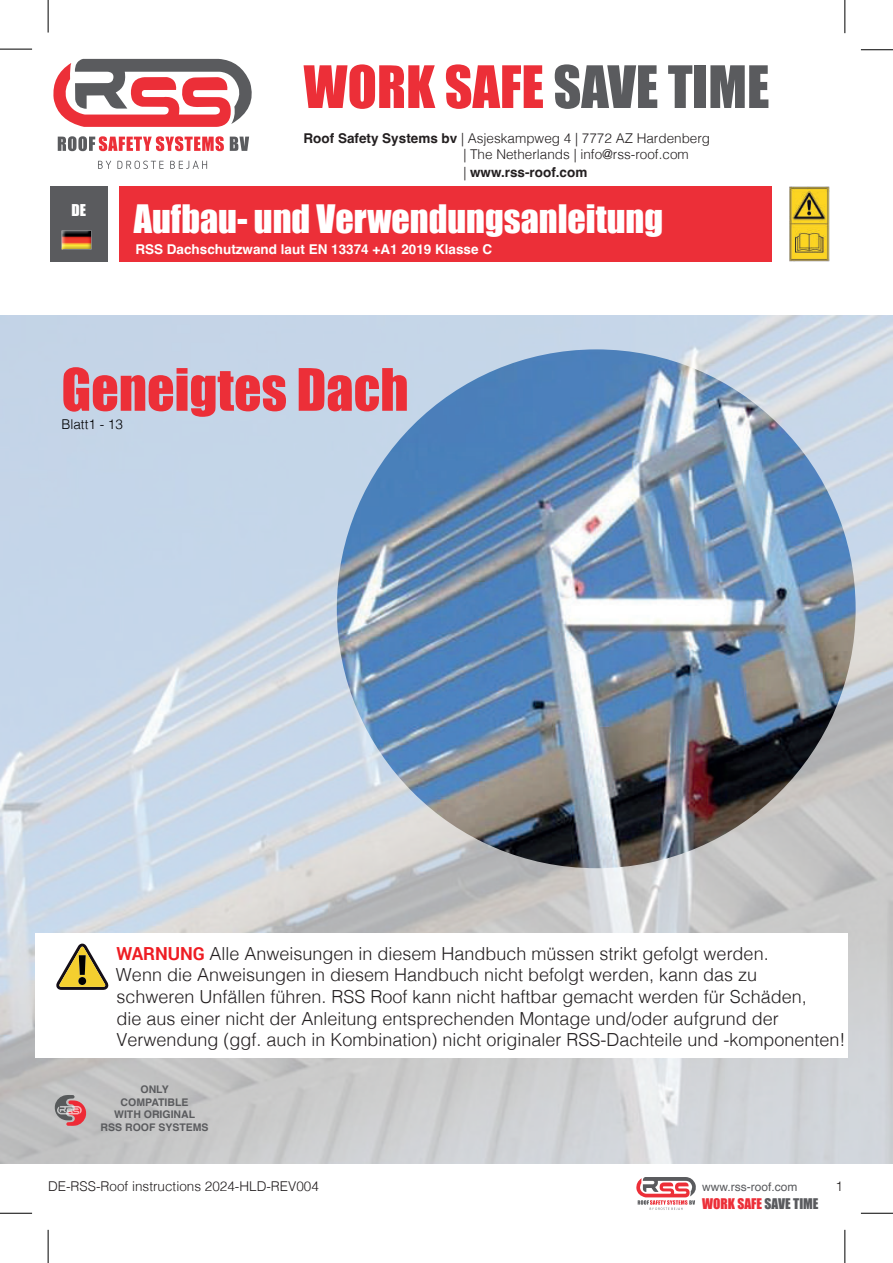
<style>
.page{position:relative;width:893px;height:1263px;background:#fff}
.page>*{position:absolute;margin:0;border:0;box-sizing:border-box;transform-origin:0 0}
.t1{font:54px "Impact";color:#ec2f38}
.t2{font:36px "Impact";color:#fff}
.t3{font:300 18px/21.6px "Helvetica";color:#231f20}
.t4{font:15px "Impact";color:#fff}
.t5{font:300 13.5px/18px "Helvetica";color:#231f20}
.t6{font:700 13.5px "Helvetica";color:#fff}
.t7{font:13.5px "Impact";color:#ec2f38}
.t8{font:300 13.5px "Helvetica";color:#000001}
.t9{font:12px "Helvetica";color:#5a5b5e}
.t10{font:700 10.5px/12.6px "Helvetica";color:#5a5b5e;text-align:center}
.s1{color:#5a5b5e}
.s2{font-weight:700}
.s3{font-family:"Roboto";font-weight:700;color:#ee1d23}
</style>
<div class="page">
<img style="left:0;top:316px;width:893px;height:848px">
<div style="left:119px;top:186px;width:653px;height:75px;background:#ec2f38"></div>
<svg style="left:58px;top:136px;width:191px;height:15px"></svg>
<svg style="left:98px;top:161px;width:109px;height:8px"></svg>
<svg style="left:53px;top:59px;width:199px;height:68px"></svg>
<hr style="left:0;top:1213px;width:32px;height:1px;background:#000">
<hr style="left:48px;top:1230px;width:1px;height:33px;background:#000">
<hr style="left:861px;top:49px;width:32px;height:1px;background:#000">
<hr style="left:845px;top:0;width:1px;height:33px;background:#000">
<hr style="left:0;top:49px;width:32px;height:1px;background:#000">
<hr style="left:48px;top:0;width:1px;height:33px;background:#000">
<hr style="left:861px;top:1213px;width:32px;height:1px;background:#000">
<hr style="left:845px;top:1230px;width:1px;height:33px;background:#000">
<img style="left:789px;top:186px;width:41px;height:75px">
<div style="left:50px;top:186px;width:57px;height:75px;background:#5a5b5e"></div>
<svg style="left:636px;top:1177px;width:60px;height:33px"></svg>
<img style="left:337px;top:349px;width:519px;height:519px;border-radius:259px">
<img style="left:61px;top:230px;width:31px;height:20px">
<svg style="left:54px;top:1095px;width:33px;height:31px"></svg>
<div style="left:36px;top:934px;width:812px;height:124px;background:#fff"></div>
<svg style="left:56px;top:943px;width:52px;height:47px"></svg>
<div style="left:78px;top:977px;width:8px;height:8px;background:#020100;border-radius:50%"></div>
<h1 class="t1" style="left:304px;top:45px;width:467px">WORK SAFE <span class="s1">SAVE TIME</span></h1>
<p class="t5" style="left:304px;top:128px;width:408px"><span class="s2">Roof Safety Systems bv</span> | Asjeskampweg 4 | 7772 AZ Hardenberg</p>
<p class="t4" style="left:71px;top:198px;width:16px">DE</p>
<p class="t5" style="left:463px;top:144px;width:227px">| The Netherlands | info@rss-roof.com | <span class="s2">www.rss-roof.com</span></p>
<h2 class="t2" style="left:134px;top:190px;width:531px">Aufbau- und Verwendungsanleitung</h2>
<p class="t6" style="left:135px;top:241px;width:358px">RSS Dachschutzwand laut EN 13374 +A1 2019 Klasse C</p>
<h1 class="t1" style="left:61px;top:348px;width:349px">Geneigtes Dach</h1>
<p class="t8" style="left:61px;top:413px;width:63px">Blatt1 - 13</p>
<p class="t3" style="left:116px;top:941px;width:731px"><span class="s3">WARNUNG</span> Alle Anweisungen in diesem Handbuch müssen strikt gefolgt werden.<br>Wenn die Anweisungen in diesem Handbuch nicht befolgt werden, kann das zu<br>schweren Unfällen führen. RSS Roof kann nicht haftbar gemacht werden für Schäden,<br>die aus einer nicht der Anleitung entsprechenden Montage und/oder aufgrund der Verwendung (ggf. auch in Kombination) nicht originaler RSS-Dachteile und -komponenten!</p>
<p class="t10" style="left:101px;top:1084px;width:109px">ONLY<br>COMPATIBLE<br>WITH ORIGINAL<br>RSS ROOF SYSTEMS</p>
<p class="t5" style="left:48px;top:1176px;width:272px">DE-RSS-Roof instructions 2024-HLD-REV004</p>
<p class="t5" style="left:835px;top:1176px;width:9px">1</p>
<p class="t7" style="left:702px;top:1193px;width:118px">WORK SAFE <span class="s1">SAVE TIME</span></p>
<p class="t9" style="left:702px;top:1177px;width:97px">www.rss-roof.com</p>
</div>
